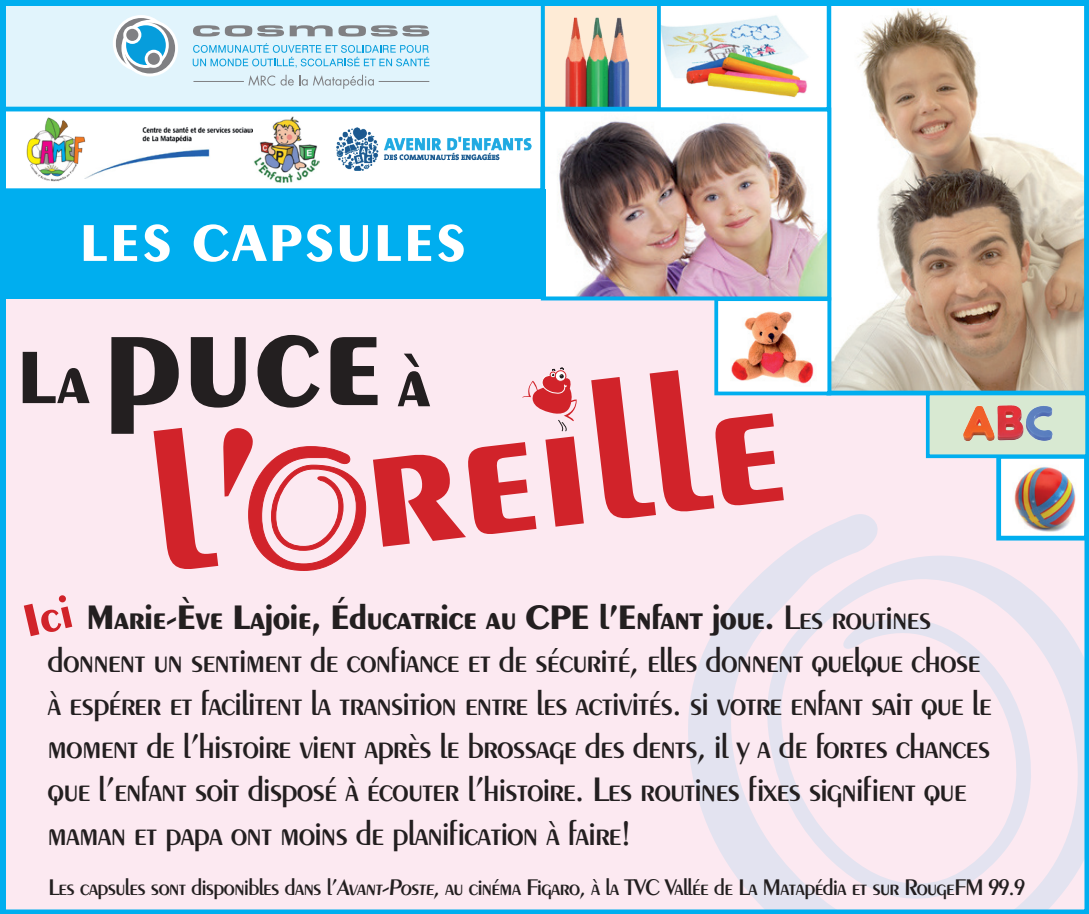
<style>
.page{position:relative;width:1089px;height:914px;background:#fff}
.page>*{position:absolute;margin:0;border:0;box-sizing:border-box;transform-origin:0 0}
.t1{font:700 202.2px "Exotic 350 BT";color:#d1232a}
.t2{font:700 156.9px "Exotic 350 BT";color:#231f20}
.t3{font:700 54.9px "Exotic 350 BT";letter-spacing:.03em;color:#fff}
.t4{font:600 36px/43.2px "Exotic 350 BT";letter-spacing:-.045em;color:#231f20}
.t5{font:600 24px "Exotic 350 BT";letter-spacing:-.05em;color:#231f20}
.s1{font-size:78.3px}
.s2{font-weight:700}
</style>
<div class="page">
<div style="left:0;top:240px;width:1089px;height:674px;background:#fce9f1"></div>
<div style="left:0;top:0;width:544px;height:110px;background:#e1f4fc"></div>
<img style="left:832px;top:8px;width:250px;height:381px">
<img style="left:546px;top:7px;width:111px;height:99px">
<div style="left:541px;top:0;width:129px;height:111px;border:4px solid #00aeef"></div>
<img style="left:548px;top:121px;width:278px;height:174px">
<div style="left:541px;top:107px;width:290px;height:193px;border:4px solid #00aeef"></div>
<svg style="left:193px;top:25px;width:91px;height:12px"></svg>
<svg style="left:290px;top:25px;width:139px;height:12px"></svg>
<svg style="left:193px;top:43px;width:236px;height:25px"></svg>
<svg style="left:113px;top:15px;width:65px;height:61px"></svg>
<hr style="left:193px;top:81px;width:51px;height:1px;background:#808083">
<hr style="left:379px;top:81px;width:50px;height:1px;background:#808083">
<svg style="left:248px;top:75px;width:126px;height:14px"></svg>
<div style="left:0;top:189px;width:545px;height:110px;background:#00aeef"></div>
<svg style="left:248px;top:446px;width:118px;height:125px"></svg>
<svg style="left:522px;top:367px;width:55px;height:65px"></svg>
<div style="left:0;top:107px;width:545px;height:86px;border:5px solid #00aeef"></div>
<img style="left:88px;top:127px;width:165px;height:51px">
<img style="left:254px;top:117px;width:66px;height:66px">
<img style="left:26px;top:117px;width:62px;height:65px">
<img style="left:719px;top:302px;width:107px;height:87px">
<div style="left:714px;top:297px;width:117px;height:98px;border:4px solid #00aeef"></div>
<img style="left:662px;top:7px;width:146px;height:99px">
<div style="left:657px;top:0;width:173px;height:111px;border:4px solid #00aeef"></div>
<div style="left:0;top:0;width:1089px;height:914px;border:6px solid #00aeef"></div>
<img style="left:931px;top:396px;width:153px;height:51px">
<div style="left:926px;top:391px;width:163px;height:67px;border:4px solid #00aeef"></div>
<img style="left:336px;top:128px;width:196px;height:42px">
<svg style="left:594px;top:447px;width:495px;height:467px"></svg>
<h3 class="t3" style="left:79px;top:210px;width:388px">LES CAPSULES</h3>
<h2 class="t2" style="left:16px;top:259px;width:416px"><span class="s1">La</span>puce <span class="s1">à</span></h2>
<h1 class="t1" style="left:134px;top:388px;width:642px;rotate:-7deg">l’ reille</h1>
<p class="t4" style="left:47px;top:594px;width:946px;text-indent:39px"><span class="s2">Marie-Ève Lajoie, Éducatrice au CPE l’Enfant joue.</span> Les routines donnent un sentiment de confiance et de sécurité, elles donnent quelque chose à espérer et facilitent la transition entre les activités. si votre enfant sait que le moment de l’histoire vient après le brossage des dents, il y a de fortes chances que l’enfant soit disposé à écouter l’histoire. Les routines fixes signifient que maman et papa ont moins de planification à faire!</p>
<p class="t5" style="left:48px;top:873px;width:978px">Les capsules sont disponibles dans l’Avant-Poste, au cinéma Figaro, à la TVC Vallée de La Matapédia et sur RougeFM 99.9</p>
</div>
